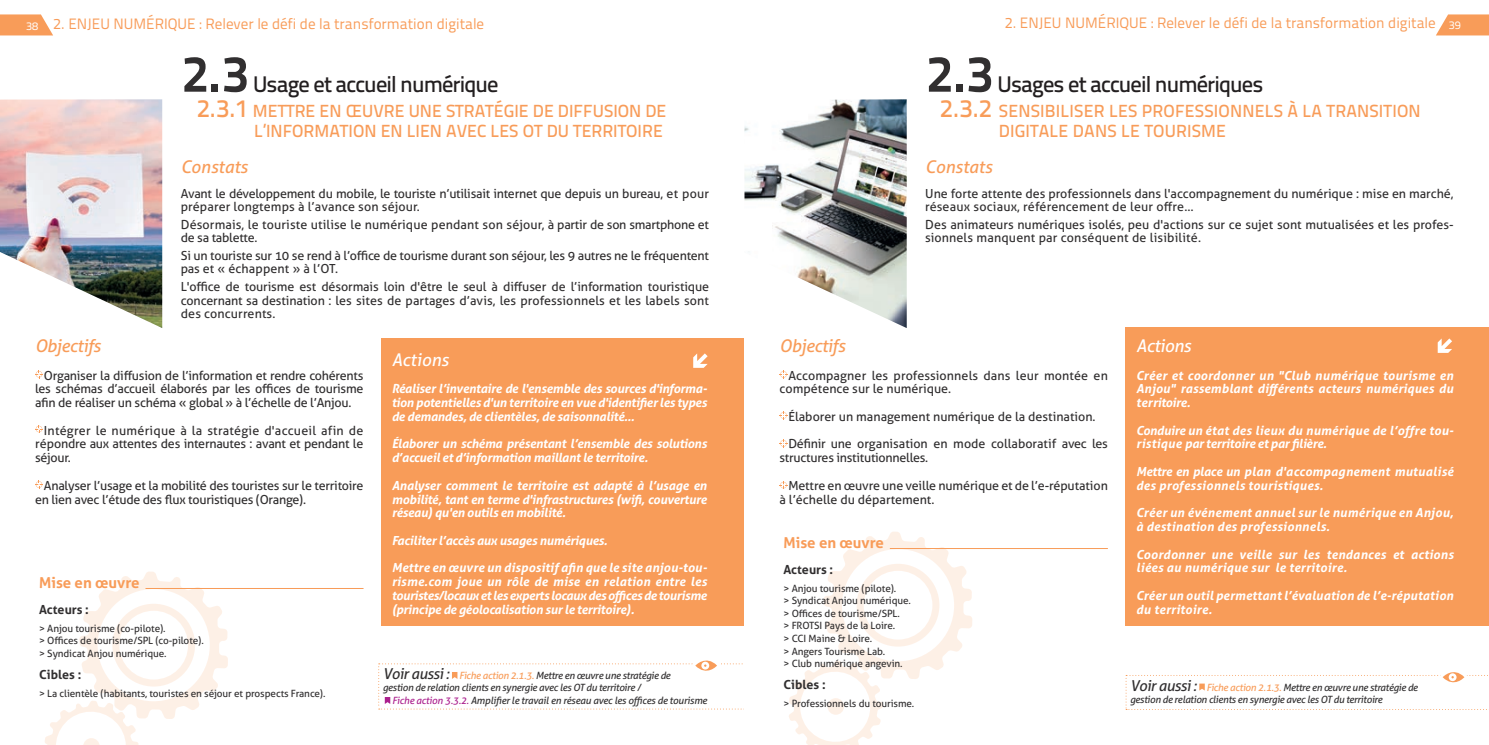
<style>
.page{position:relative;width:1489px;height:745px;background:#fff}
.page>*{position:absolute;margin:0;border:0;box-sizing:border-box;transform-origin:0 0}
.t1{font:700 51.25px "Titillium Text 22 L";color:#312f30}
.t2{font:500 22.5px "Titillium Text 22 L";letter-spacing:-.04em;color:#231f20}
.t3{font:500 17.5px "Titillium Text 22 L";color:#f89c59}
.Titre4{font:italic 17.5px "Aller";color:#f89c59}
.TexteCourant{font:italic 17.5px "Aller";letter-spacing:-.02em;color:#f89c59}
.actiontexte{font:italic 17.5px "Aller";letter-spacing:-.02em;color:#f89c59}
.Titre4-2{font:italic 17.5px "Aller";color:#fff}
.TexteCourant-2{font:italic 17.5px "Aller";letter-spacing:-.02em;color:#fff}
.t4{font:15px "Titillium Text 22 L";color:#f89c59}
.Mise_en_oeuvre{font:700 15px "Aller";color:#f89c59}
.TexteCourant-3{font:italic 700 12.5px/13.8px "Aller";letter-spacing:.01em;color:#fff}
.actiontexte-2{font:12.5px/13.8px "Aller";color:#312f30}
.Objectif_Actions{font:12.5px/13.8px "Aller";letter-spacing:-.02em;color:#312f30}
.actiontexte-3{font:12.5px/13.8px "Aller";letter-spacing:-.02em;color:#312f30}
.TexteCourant-4{font:italic 700 12.5px/13.8px "Aller";letter-spacing:-.02em;color:#fff}
.Objectif_Actions-2{font:12.5px/13.8px "Aller";letter-spacing:.01em;color:#312f30}
.Objectif_Actions-3{font:12.5px "Aller";color:#312f30}
.Acteurs{font:700 12.5px "Aller";color:#312f30}
.ListeROSE{font:10px "Aller";letter-spacing:-.01em;color:#312f30}
.t5{font:italic 10px/12.5px "Aller";letter-spacing:-.03em;color:#312f30}
.s1{font-size:11.25px;color:#fff}
.s2{font-size:25px}
.s3{font-size:15px}
.s4{color:#f89c59}
.s5{color:#ab208e}
</style>
<div class="page">
<svg style="left:1436px;top:14px;width:52px;height:21px"></svg>
<svg style="left:0;top:14px;width:53px;height:21px"></svg>
<svg style="left:35px;top:370px;width:8px;height:8px"></svg>
<svg style="left:35px;top:480px;width:8px;height:8px"></svg>
<svg style="left:35px;top:425px;width:8px;height:7px"></svg>
<img style="left:0;top:99px;width:162px;height:229px">
<div style="left:381px;top:338px;width:379px;height:287px;background:#f89c59"></div>
<svg style="left:693px;top:353px;width:14px;height:14px"></svg>
<svg style="left:45px;top:571px;width:183px;height:173px"></svg>
<hr style="left:145px;top:587px;width:218px;height:1px;background:#f89c59">
<svg style="left:378px;top:660px;width:366px;height:49px"></svg>
<svg style="left:789px;top:532px;width:183px;height:212px"></svg>
<svg style="left:827px;top:697px;width:17px;height:17px"></svg>
<hr style="left:889px;top:548px;width:218px;height:1px;background:#f89c59">
<div style="left:1125px;top:327px;width:363px;height:298px;background:#f89c59"></div>
<svg style="left:1437px;top:338px;width:14px;height:14px"></svg>
<svg style="left:779px;top:370px;width:8px;height:8px"></svg>
<svg style="left:779px;top:411px;width:8px;height:8px"></svg>
<svg style="left:779px;top:481px;width:8px;height:7px"></svg>
<svg style="left:779px;top:439px;width:8px;height:8px"></svg>
<img style="left:744px;top:99px;width:162px;height:229px">
<svg style="left:1125px;top:672px;width:363px;height:37px"></svg>
<div style="left:744px;top:305px;width:23px;height:421px;background:#fff"></div>
<p class="t4" style="left:26px;top:13px;width:459px"><span class="s1">38</span> 2. ENJEU NUMÉRIQUE : Relever le défi de la transformation digitale</p>
<p class="t4" style="left:1004px;top:11px;width:457px">2. ENJEU NUMÉRIQUE : Relever le défi de la transformation digitale <span class="s1">39</span></p>
<p class="t1" style="left:182px;top:34px;width:69px">2.3</p>
<p class="t2" style="left:253px;top:67px;width:247px">Usage et accueil numérique</p>
<p class="t3" style="left:197px;top:97px;width:471px"><span class="s2">2.3.1</span> METTRE EN ŒUVRE UNE STRATÉGIE DE DIFFUSION DE</p>
<p class="t3" style="left:254px;top:117px;width:410px">L’INFORMATION EN LIEN AVEC LES OT DU TERRITOIRE</p>
<p class="Titre4" style="left:181px;top:156px;width:69px">Constats</p>
<p class="actiontexte-3" style="left:181px;top:186px;width:529px">Avant le développement du mobile, le touriste n’utilisait internet que depuis un bureau, et pour préparer longtemps à l’avance son séjour.</p>
<p class="actiontexte-2" style="left:181px;top:217px;width:529px">Désormais, le touriste utilise le numérique pendant son séjour, à partir de son smartphone et de sa tablette.</p>
<p class="actiontexte-3" style="left:181px;top:248px;width:529px">Si un touriste sur 10 se rend à l’office de tourisme durant son séjour, les 9 autres ne le fréquentent pas et « échappent » à l’OT.</p>
<p class="actiontexte-2" style="left:181px;top:279px;width:529px;text-align:justify">L'office de tourisme est désormais loin d'être le seul à diffuser de l’information touristique concernant sa destination : les sites de partages d’avis, les professionnels et les labels sont des concurrents.</p>
<p class="Titre4-2" style="left:392px;top:349px;width:59px">Actions</p>
<p class="TexteCourant-3" style="left:392px;top:381px;width:317px;text-align:justify">Réaliser l’inventaire de l'ensemble des sources d'informa&shy;tion potentielles d'un territoire en vue d'identifier les types de demandes, de clientèles, de saisonnalité…</p>
<p class="TexteCourant-4" style="left:392px;top:436px;width:316px">Élaborer un schéma présentant l’ensemble des solutions d’accueil et d’information maillant le territoire.</p>
<p class="TexteCourant-3" style="left:392px;top:478px;width:317px;text-align:justify">Analyser comment le territoire est adapté à l’usage en mobilité, tant en terme d'infrastructures (wifi, couverture réseau) qu'en outils en mobilité.</p>
<p class="TexteCourant-4" style="left:392px;top:533px;width:217px">Faciliter l’accès aux usages numériques.</p>
<p class="TexteCourant-3" style="left:392px;top:560px;width:317px;text-align:justify">Mettre en œuvre un dispositif afin que le site anjou-tou&shy;risme.com joue un rôle de mise en relation entre les touristes/locaux et les experts locaux des offices de tourisme (principe de géolocalisation sur le territoire).</p>
<p class="TexteCourant" style="left:35px;top:335px;width:67px">Objectifs</p>
<p class="Objectif_Actions" style="left:35px;top:368px;width:330px;text-align:justify;text-indent:9px">Organiser la diffusion de l’information et rendre cohérents les schémas d’accueil élaborés par les offices de tourisme afin de réaliser un schéma « global » à l’échelle de l’Anjou.</p>
<p class="Objectif_Actions" style="left:35px;top:423px;width:330px;text-align:justify;text-indent:9px">Intégrer le numérique à la stratégie d'accueil afin de répondre aux attentes des internautes : avant et pendant le séjour.</p>
<p class="Objectif_Actions" style="left:35px;top:478px;width:330px;text-indent:9px">Analyser l’usage et la mobilité des touristes sur le territoire en lien avec l’étude des flux touristiques (Orange).</p>
<p class="Mise_en_oeuvre" style="left:39px;top:573px;width:102px">Mise en œuvre</p>
<p class="Acteurs" style="left:39px;top:601px;width:51px">Acteurs :</p>
<p class="ListeROSE" style="left:39px;top:621px;width:128px">&gt; Anjou tourisme (co-pilote).</p>
<p class="ListeROSE" style="left:39px;top:634px;width:166px">&gt; Offices de tourisme/SPL (co-pilote).</p>
<p class="ListeROSE" style="left:39px;top:646px;width:129px">&gt; Syndicat Anjou numérique.</p>
<p class="Acteurs" style="left:39px;top:666px;width:44px">Cibles :</p>
<p class="ListeROSE" style="left:39px;top:686px;width:288px">&gt; La clientèle (habitants, touristes en séjour et prospects France).</p>
<p class="t5" style="left:383px;top:668px;width:289px"><span class="s3">Voir aussi :</span> <span class="s4">Fiche action 2.1.3.</span> Mettre en œuvre une stratégie de</p>
<p class="t5" style="left:383px;top:681px;width:259px">gestion de relation clients en synergie avec les OT du territoire /</p>
<p class="t5" style="left:392px;top:693px;width:316px"><span class="s5">Fiche action 3.3.2.</span> Amplifier le travail en réseau avec les offices de tourisme</p>
<p class="t1" style="left:926px;top:34px;width:69px">2.3</p>
<p class="t2" style="left:997px;top:67px;width:267px">Usages et accueil numériques</p>
<p class="t3" style="left:939px;top:97px;width:482px"><span class="s2">2.3.2</span> SENSIBILISER LES PROFESSIONNELS À LA TRANSITION</p>
<p class="t3" style="left:998px;top:117px;width:229px">DIGITALE DANS LE TOURISME</p>
<p class="Titre4" style="left:925px;top:156px;width:69px">Constats</p>
<p class="actiontexte-2" style="left:925px;top:186px;width:529px">Une forte attente des professionnels dans l'accompagnement du numérique : mise en marché, réseaux sociaux, référencement de leur offre…</p>
<p class="actiontexte-2" style="left:925px;top:217px;width:529px">Des animateurs numériques isolés, peu d'actions sur ce sujet sont mutualisées et les profes&shy;sionnels manquent par conséquent de lisibilité.</p>
<p class="actiontexte" style="left:779px;top:334px;width:67px">Objectifs</p>
<p class="Objectif_Actions-2" style="left:779px;top:368px;width:330px;text-indent:9px">Accompagner les professionnels dans leur montée en compétence sur le numérique.</p>
<p class="Objectif_Actions-3" style="left:788px;top:408px;width:309px">Élaborer un management numérique de la destination.</p>
<p class="Objectif_Actions" style="left:779px;top:437px;width:330px;text-indent:9px">Définir une organisation en mode collaboratif avec les structures institutionnelles.</p>
<p class="Objectif_Actions" style="left:779px;top:478px;width:330px;text-indent:9px">Mettre en œuvre une veille numérique et de l’e-réputation à l’échelle du département.</p>
<p class="Mise_en_oeuvre" style="left:783px;top:533px;width:102px">Mise en œuvre</p>
<p class="Acteurs" style="left:783px;top:561px;width:51px">Acteurs :</p>
<p class="ListeROSE" style="left:783px;top:582px;width:114px">&gt; Anjou tourisme (pilote).</p>
<p class="ListeROSE" style="left:783px;top:594px;width:129px">&gt; Syndicat Anjou numérique.</p>
<p class="ListeROSE" style="left:783px;top:607px;width:118px">&gt; Offices de tourisme/SPL.</p>
<p class="ListeROSE" style="left:783px;top:619px;width:113px">&gt; FROTSI Pays de la Loire.</p>
<p class="ListeROSE" style="left:783px;top:632px;width:90px">&gt; CCI Maine &amp; Loire.</p>
<p class="ListeROSE" style="left:783px;top:644px;width:103px">&gt; Angers Tourisme Lab.</p>
<p class="ListeROSE" style="left:783px;top:657px;width:121px">&gt; Club numérique angevin.</p>
<p class="Acteurs" style="left:783px;top:676px;width:44px">Cibles :</p>
<p class="ListeROSE" style="left:783px;top:696px;width:132px">&gt; Professionnels du tourisme.</p>
<p class="TexteCourant-2" style="left:1136px;top:335px;width:56px">Actions</p>
<p class="TexteCourant-3" style="left:1136px;top:368px;width:319px;text-align:justify">Créer et coordonner un "Club numérique tourisme en Anjou" rassemblant différents acteurs numériques du territoire.</p>
<p class="TexteCourant-3" style="left:1136px;top:423px;width:319px">Conduire un état des lieux du numérique de l’offre tou&shy;ristique par territoire et par filière.</p>
<p class="TexteCourant-3" style="left:1136px;top:464px;width:319px">Mettre en place un plan d'accompagnement mutualisé des professionnels touristiques.</p>
<p class="TexteCourant-3" style="left:1136px;top:505px;width:319px">Créer un événement annuel sur le numérique en Anjou, à destination des professionnels.</p>
<p class="TexteCourant-3" style="left:1136px;top:546px;width:319px">Coordonner une veille sur les tendances et actions liées au numérique sur le territoire.</p>
<p class="TexteCourant-3" style="left:1136px;top:588px;width:319px">Créer un outil permettant l’évaluation de l’e-réputation du territoire.</p>
<p class="t5" style="left:1129px;top:680px;width:289px"><span class="s3">Voir aussi :</span> <span class="s4">Fiche action 2.1.3.</span> Mettre en œuvre une stratégie de gestion de relation clients en synergie avec les OT du territoire</p>
</div>
